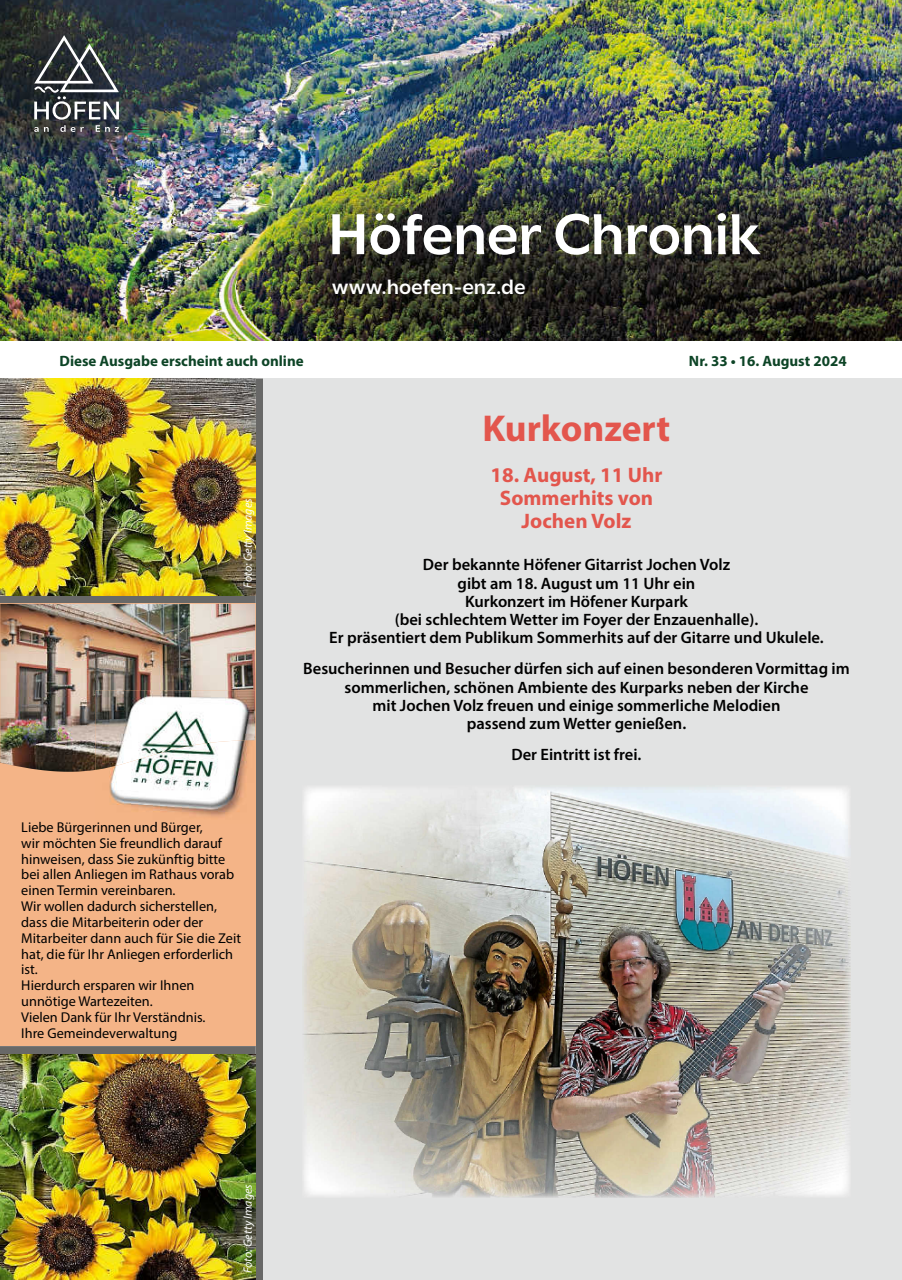
<style>
.page{position:relative;width:902px;height:1280px;background:#fff}
.page>*{position:absolute;margin:0;border:0;box-sizing:border-box;transform-origin:0 0}
.t1{font:600 60.6px "Utile";letter-spacing:-.01em;color:#fff}
.t2{font:700 37.5px "Myriad Pro";color:#e3564d}
.t3{font:600 21.75px "Utile";color:#fff}
.t4{font:700 21px/23.2px "Myriad Pro";color:#e3564d;text-align:center}
.t5{font:600 16.5px/18.3px "Myriad Pro";color:#000;text-align:center}
.t6{font:700 15px "Myriad Pro";color:#0d4426}
.t7{font:14.25px/15.8px "Myriad Pro";color:#000}
.t8{font:italic 12px "Myriad Pro";color:#fff}
</style>
<div class="page">
<div style="left:0;top:595px;width:255px;height:9px;background:#686867"></div>
<div style="left:0;top:1046px;width:255px;height:8px;background:#686867"></div>
<div style="left:255px;top:378px;width:9px;height:902px;background:#686867"></div>
<img style="left:0;top:0;width:901px;height:341px">
<svg style="left:32px;top:33px;width:89px;height:99px;background:#4f5557"></svg>
<div style="left:264px;top:378px;width:637px;height:902px;background:#e2e3e3"></div>
<div style="left:0;top:604px;width:255px;height:442px;background:#f4b487"></div>
<img style="left:0;top:604px;width:255px;height:168px">
<img style="left:96px;top:770px;width:159px;height:47px">
<img style="left:96px;top:690px;width:159px;height:80px">
<img style="left:303px;top:787px;width:547px;height:410px">
<img style="left:0;top:1054px;width:255px;height:226px">
<img style="left:0;top:378px;width:255px;height:217px">
<h1 class="t1" style="left:328px;top:186px;width:434px">Höfener Chronik</h1>
<h3 class="t3" style="left:332px;top:269px;width:195px">www.hoefen-enz.de</h3>
<p class="t6" style="left:60px;top:351px;width:246px">Diese Ausgabe erscheint auch online</p>
<p class="t6" style="left:689px;top:351px;width:159px">Nr. 33 • 16. August 2024</p>
<p class="t8" style="left:240px;top:587px;width:91px;rotate:-90deg">Foto: Getty Images</p>
<p class="t7" style="left:21px;top:819px;width:221px">Liebe Bürgerinnen und Bürger,<br>wir möchten Sie freundlich darauf hinweisen, dass Sie zukünftig bitte bei allen Anliegen im Rathaus vorab einen Termin vereinbaren.<br>Wir wollen dadurch sicherstellen, dass die Mitarbeiterin oder der<br>Mitarbeiter dann auch für Sie die Zeit hat, die für Ihr Anliegen erforderlich ist.<br>Hierdurch ersparen wir Ihnen unnötige Wartezeiten.<br>Vielen Dank für Ihr Verständnis.<br>Ihre Gemeindeverwaltung</p>
<h2 class="t2" style="left:482px;top:404px;width:189px">Kurkonzert</h2>
<p class="t4" style="left:490px;top:462px;width:173px">18. August, 11 Uhr<br>Sommerhits von<br>Jochen Volz</p>
<p class="t5" style="left:329px;top:555px;width:496px">Der bekannte Höfener Gitarrist Jochen Volz<br>gibt am 18. August um 11 Uhr ein<br>Kurkonzert im Höfener Kurpark<br>(bei schlechtem Wetter im Foyer der Enzauenhalle).<br>Er präsentiert dem Publikum Sommerhits auf der Gitarre und Ukulele.</p>
<p class="t5" style="left:303px;top:659px;width:548px">Besucherinnen und Besucher dürfen sich auf einen besonderen Vormittag im sommerlichen, schönen Ambiente des Kurparks neben der Kirche<br>mit Jochen Volz freuen und einige sommerliche Melodien<br>passend zum Wetter genießen.</p>
<p class="t5" style="left:511px;top:745px;width:131px">Der Eintritt ist frei.</p>
<p class="t8" style="left:240px;top:1273px;width:91px;rotate:-90deg">Foto: Getty Images</p>
</div>
